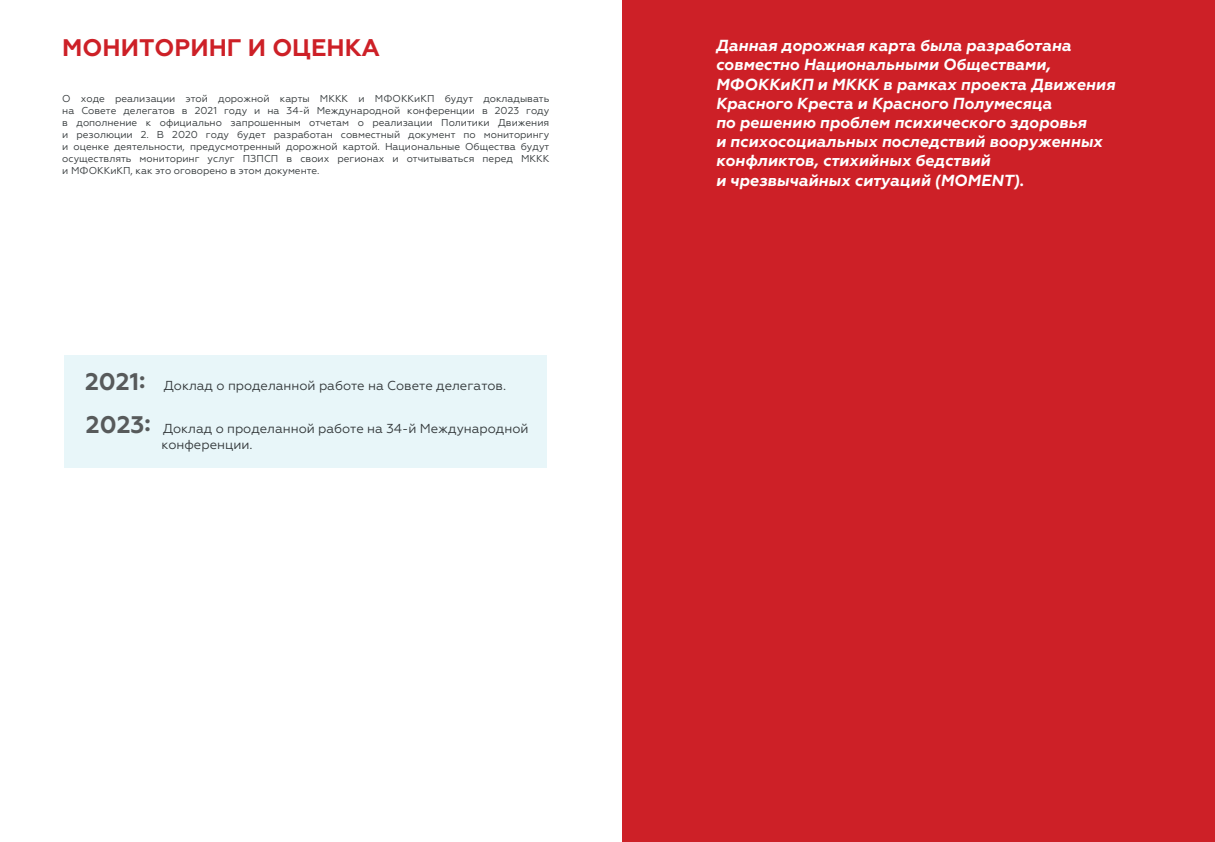
<style>
.page{position:relative;width:1215px;height:842px;background:#fff}
.page>*{position:absolute;margin:0;border:0;box-sizing:border-box;transform-origin:0 0}
.t1{font:700 24px "Geometria";color:#cd2027}
.t2{font:italic 700 16px/19.2px "Geometria";color:#fff}
.t3{font:13px/15.6px "Geometria";color:#323739}
.t4{font:10px/12px "Geometria";color:#323739;text-align:justify}
.s1{font-weight:700;font-size:24px;color:#575a5b}
</style>
<div class="page">
<div style="left:65px;top:355px;width:482px;height:113px;background:#e8f6f9"></div>
<div style="left:622px;top:0;width:592px;height:842px;background:#cd2027"></div>
<h1 class="t1" style="left:62px;top:34px;width:319px">МОНИТОРИНГ И ОЦЕНКА</h1>
<p class="t2" style="left:715px;top:36px;width:401px">Данная дорожная карта была разработана совместно Национальными Обществами, МФОККиКП и МККК в рамках проекта Движения Красного Креста и Красного Полумесяца<br>по решению проблем психического здоровья<br>и психосоциальных последствий вооруженных конфликтов, стихийных бедствий<br>и чрезвычайных ситуаций (МОМЕNТ).</p>
<p class="t4" style="left:62px;top:93px;width:488px">О ходе реализации этой дорожной карты МККК и МФОККиКП будут докладывать на Совете делегатов в 2021 году и на 34-й Международной конференции в 2023 году в дополнение к официально запрошенным отчетам о реализации Политики Движения и резолюции 2. В 2020 году будет разработан совместный документ по мониторингу и оценке деятельности, предусмотренный дорожной картой. Национальные Общества будут осуществлять мониторинг услуг ПЗПСП в своих регионах и отчитываться перед МККК и МФОККиКП, как это оговорено в этом документе.</p>
<h3 class="t3" style="left:85px;top:378px;width:422px"><span class="s1">2021</span><sup>:</sup> Доклад о проделанной работе на Совете делегатов.</h3>
<h3 class="t3" style="left:161px;top:421px;width:368px;text-indent:-75px"><span class="s1">2023</span><sup>:</sup> Доклад о проделанной работе на 34-й Международной конференции.</h3>
</div>
